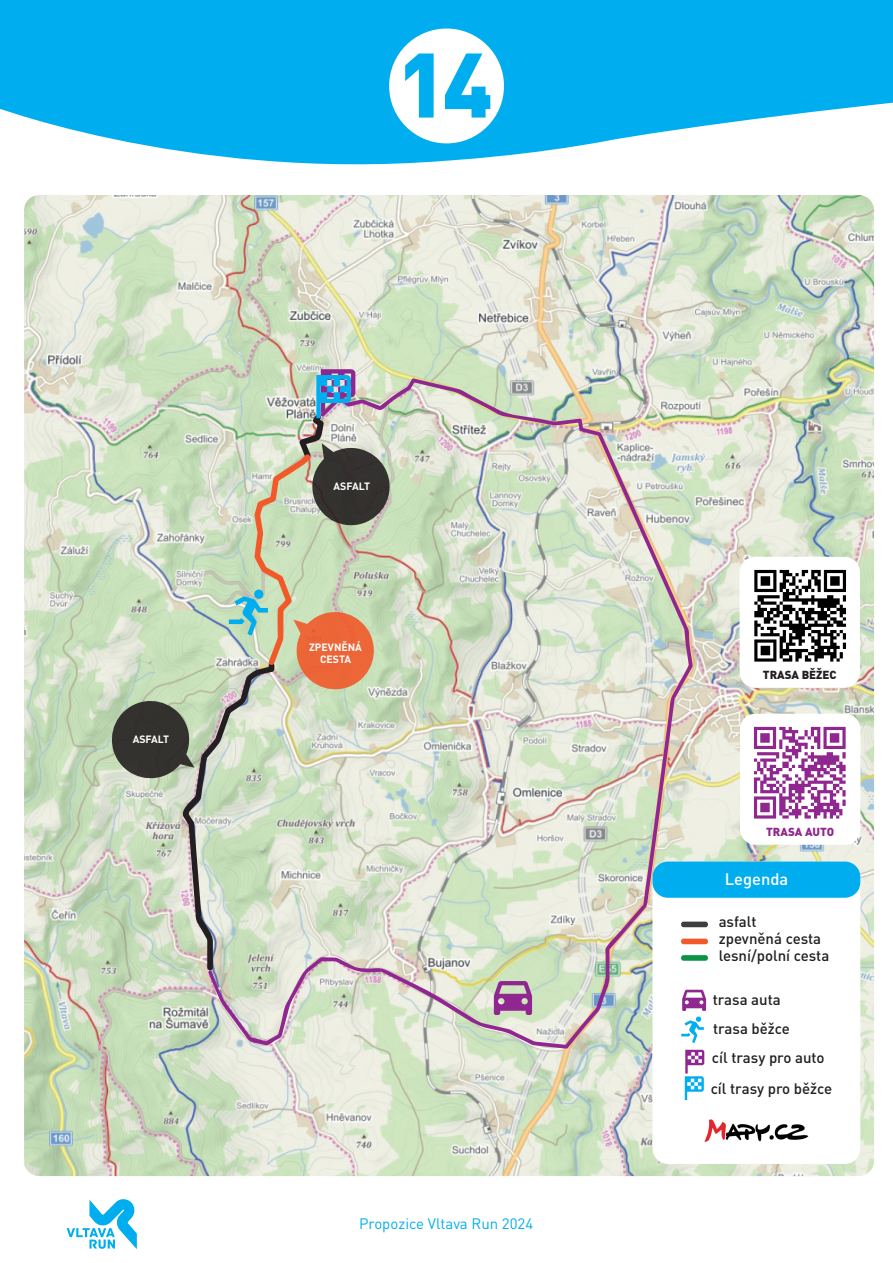
<style>
.page{position:relative;width:893px;height:1263px;background:#fff}
.page>*{position:absolute;margin:0;border:0;box-sizing:border-box;transform-origin:0 0}
.t1{font:500 16.5px "DIN Pro";color:#fff}
.t2{font:500 15px/29px "DIN Pro";color:#231f20}
.t3{font:15px "DIN Pro";color:#00aeef}
.t4{font:900 11.55px "DIN Pro";color:#231f20}
.t5{font:900 11.55px "DIN Pro";color:#90268f}
.t6{font:700 10.5px/12.6px "DIN Pro";color:#fff;text-align:center}
</style>
<div class="page">
<img style="left:24px;top:195px;width:850px;height:981px">
<svg style="left:67px;top:1199px;width:70px;height:50px"></svg>
<img style="left:208px;top:378px;width:485px;height:671px">
<svg style="left:112px;top:369px;width:278px;height:602px;background:#c3cab3"></svg>
<svg style="left:0;top:0;width:893px;height:165px;fill:#00aeef"></svg>
<svg style="left:389px;top:29px;width:115px;height:114px"></svg>
<div style="left:740px;top:557px;width:120px;height:131px;background:#fff;border-radius:15px"></div>
<div style="left:740px;top:714px;width:120px;height:131px;background:#fff;border-radius:15px"></div>
<div style="left:652px;top:861px;width:208px;height:303px;background:#fff;border-radius:15px"></div>
<svg style="left:681px;top:990px;width:25px;height:53px"></svg>
<svg style="left:685px;top:1050px;width:19px;height:50px"></svg>
<svg style="left:681px;top:921px;width:27px;height:6px"></svg>
<svg style="left:681px;top:939px;width:27px;height:5px"></svg>
<svg style="left:681px;top:955px;width:27px;height:6px"></svg>
<img style="left:704px;top:1119px;width:105px;height:23px">
<div style="left:652px;top:861px;width:208px;height:37px;background:#00aeef;border-radius:15px"></div>
<svg style="left:754px;top:570px;width:92px;height:92px"></svg>
<svg style="left:754px;top:727px;width:92px;height:91px"></svg>
<p class="t6" style="left:133px;top:733px;width:38px">ASFALT</p>
<p class="t6" style="left:334px;top:479px;width:38px">ASFALT</p>
<p class="t6" style="left:309px;top:640px;width:54px">ZPEVNĚNÁ<br>CESTA</p>
<p class="t3" style="left:359px;top:1213px;width:176px">Propozice Vltava Run 2024</p>
<p class="t4" style="left:763px;top:667px;width:75px">TRASA BĚŽEC</p>
<p class="t5" style="left:766px;top:824px;width:69px">TRASA AUTO</p>
<p class="t1" style="left:725px;top:868px;width:65px">Legenda</p>
<p class="t2" style="left:719px;top:912px;width:112px;line-height:16.8px">asfalt<br>zpevněná cesta lesní/polní cesta</p>
<p class="t2" style="left:712px;top:984px;width:114px">trasa auta<br>trasa běžce<br>cíl trasy pro auto</p>
<p class="t2" style="left:711px;top:1074px;width:123px">cíl trasy pro běžce</p>
</div>
